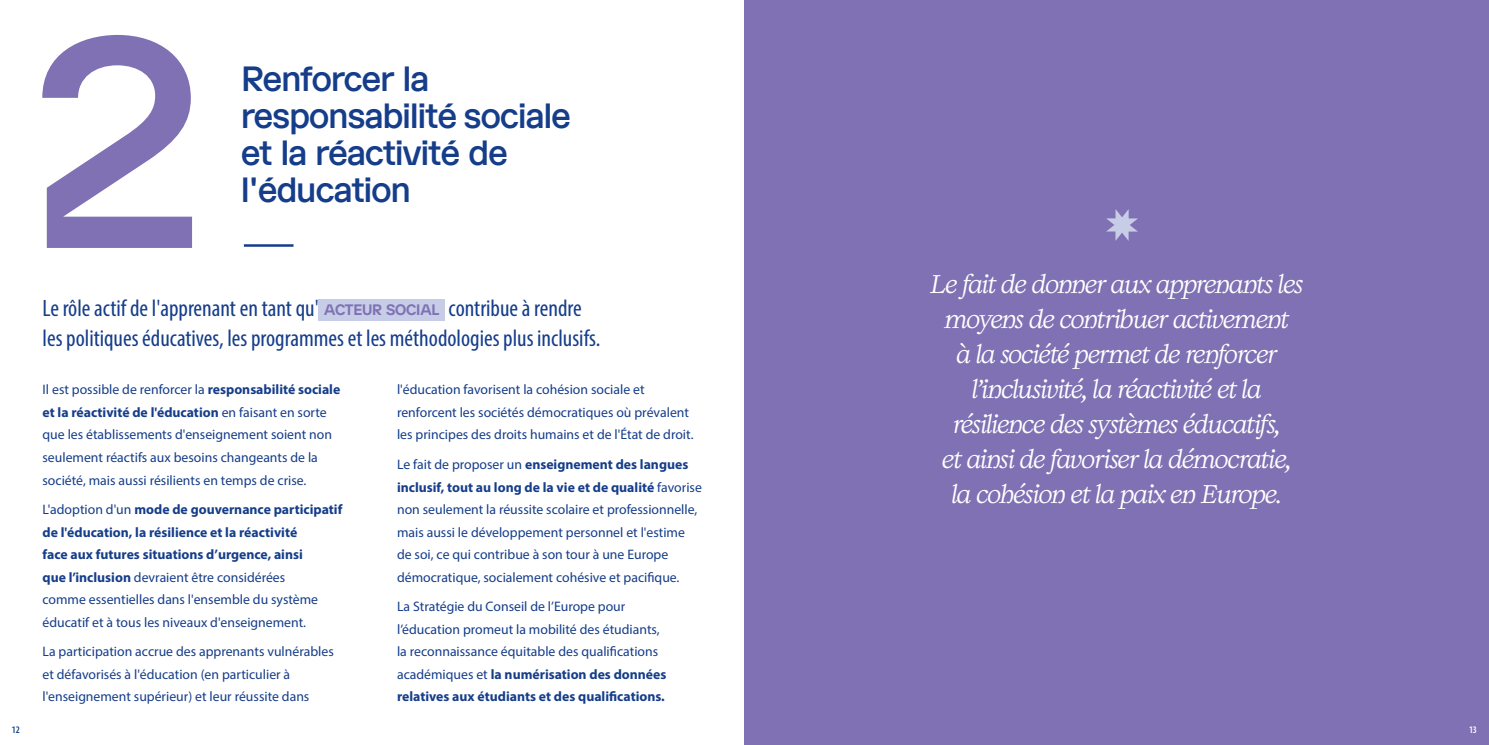
<style>
.page{position:relative;width:1489px;height:745px;background:#fff}
.page>*{position:absolute;margin:0;border:0;box-sizing:border-box;transform-origin:0 0}
.t1{font:500 297.5px "EH Normal Trial";color:#7f71b3}
.t2{font:500 35px/36.8px "EH Normal Trial";letter-spacing:-.02em;color:#153d8a}
.t3{font:italic 23.75px/35px "Kalice";color:#fff;text-align:center}
.t4{font:condensed 23.75px/30px "Myriad Pro";color:#153d8a}
.t5{font:700 15.12px "EH Normal Trial";letter-spacing:-.01em;color:#7f71b3}
.t6{font:13.75px/22.5px "Myriad Pro";color:#153d8a}
.t7{font:700 13.75px/22.5px "Myriad Pro";color:#153d8a}
.t8{font:600 condensed 10px "Myriad Pro";color:#153d8a}
.t9{font:600 condensed 10px "Myriad Pro";color:#fff}
.s1{font-weight:700}
.s2{font-weight:400}
</style>
<div class="page">
<div style="left:744px;top:0;width:744px;height:744px;background:#7f71b3"></div>
<hr style="left:244px;top:244px;width:49px;height:2px;background:#153d8a">
<svg style="left:1106px;top:209px;width:31px;height:32px"></svg>
<div style="left:319px;top:299px;width:126px;height:21px;background:#c7cde7"></div>
<p class="t8" style="left:12px;top:722px;width:10px">12</p>
<p class="t1" style="left:32px;top:-28px;width:173px">2</p>
<p class="t2" style="left:241px;top:62px;width:331px">Renforcer la responsabilité sociale et la réactivité de l'éducation</p>
<p class="t4" style="left:43px;top:293px;width:278px">Le rôle actif de l'apprenant en tant qu'</p>
<p class="t5" style="left:324px;top:300px;width:117px">ACTEUR SOCIAL</p>
<p class="t4" style="left:43px;top:293px;width:559px;text-indent:406px">contribue à rendre les politiques éducatives, les programmes et les méthodologies plus inclusifs.</p>
<p class="t6" style="left:43px;top:378px;width:299px">Il est possible de renforcer la <span class="s1">responsabilité sociale et la réactivité de l'éducation</span> en faisant en sorte que les établissements d'enseignement soient non seulement réactifs aux besoins changeants de la société, mais aussi résilients en temps de crise.</p>
<p class="t7" style="left:43px;top:497px;width:301px"><span class="s2">L'adoption d'un</span> mode de gouvernance participatif de l'éducation, la résilience et la réactivité<br>face aux futures situations d’urgence, ainsi<br>que l’inclusion <span class="s2">devraient être considérées<br>comme essentielles dans l'ensemble du système éducatif et à tous les niveaux d'enseignement.</span></p>
<p class="t6" style="left:43px;top:640px;width:293px">La participation accrue des apprenants vulnérables et défavorisés à l'éducation (en particulier à l'enseignement supérieur) et leur réussite dans</p>
<p class="t6" style="left:397px;top:378px;width:298px">l'éducation favorisent la cohésion sociale et renforcent les sociétés démocratiques où prévalent les principes des droits humains et de l'État de droit.</p>
<p class="t6" style="left:397px;top:452px;width:306px">Le fait de proposer un <span class="s1">enseignement des langues inclusif, tout au long de la vie et de qualité</span> favorise non seulement la réussite scolaire et professionnelle, mais aussi le développement personnel et l'estime de soi, ce qui contribue à son tour à une Europe démocratique, socialement cohésive et pacifique.</p>
<p class="t6" style="left:397px;top:595px;width:271px">La Stratégie du Conseil de l’Europe pour l’éducation promeut la mobilité des étudiants, la reconnaissance équitable des qualifications académiques et <span class="s1">la numérisation des données relatives aux étudiants et des qualifications.</span></p>
<p class="t3" style="left:930px;top:266px;width:373px">Le fait de donner aux apprenants les moyens de contribuer activement<br>à la société permet de renforcer l’inclusivité, la réactivité et la résilience des systèmes éducatifs,<br>et ainsi de favoriser la démocratie, la cohésion et la paix en Europe.</p>
<p class="t9" style="left:1468px;top:722px;width:10px">13</p>
</div>
